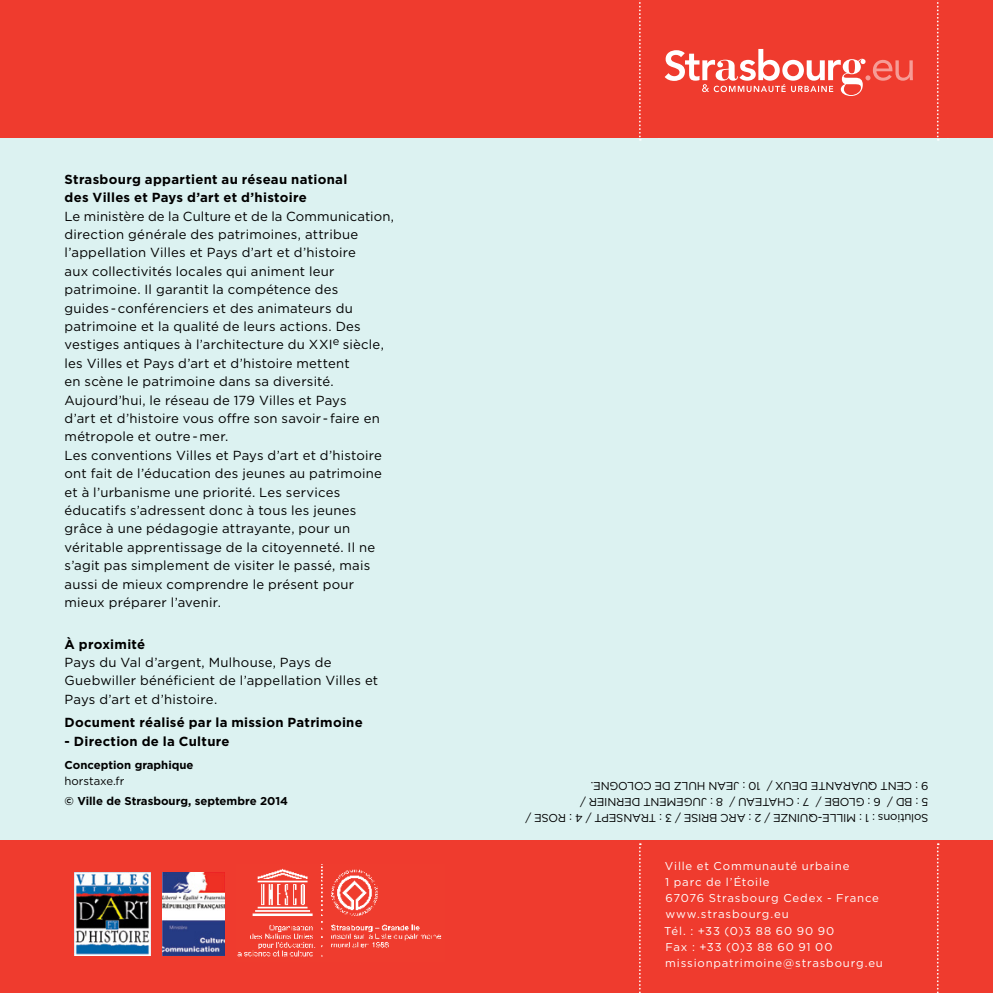
<style>
.page{position:relative;width:993px;height:993px;background:#fff}
.page>*{position:absolute;margin:0;border:0;box-sizing:border-box;transform-origin:0 0}
.t1{font:13.12px/18.4px "Gotham";letter-spacing:.02em;color:#000}
.t2{font:700 13.12px/18.4px "Gotham";letter-spacing:.02em;color:#000}
.t3{font:11.38px/16.1px "Gotham";letter-spacing:.075em;color:#fff}
.t4{font:11.38px/15.8px "Gotham";letter-spacing:-.02em;color:#000}
.t5{font:700 11.38px "Gotham";color:#000}
.t6{font:11.38px "Gotham";color:#000}
</style>
<div class="page">
<div style="left:0;top:138px;width:992px;height:702px;background:#dcf2f1"></div>
<div style="left:0;top:0;width:992px;height:138px;background:#ef3b2e"></div>
<div style="left:0;top:840px;width:992px;height:152px;background:#ef3b2e"></div>
<svg style="left:638px;top:0;width:2px;height:141px"></svg>
<svg style="left:936px;top:0;width:2px;height:141px"></svg>
<svg style="left:664px;top:49px;width:249px;height:47px"></svg>
<svg style="left:638px;top:843px;width:2px;height:150px"></svg>
<svg style="left:936px;top:843px;width:2px;height:150px"></svg>
<img style="left:237px;top:864px;width:205px;height:93px">
<img style="left:163px;top:872px;width:62px;height:83px">
<img style="left:74px;top:872px;width:76px;height:83px">
<p class="t2" style="left:64px;top:170px;width:284px">Strasbourg appartient au réseau national des Villes et Pays d’art et d’histoire</p>
<p class="t1" style="left:64px;top:206px;width:331px">Le ministère de la Culture et de la Communication, direction générale des patrimoines, attribue l’appellation Villes et Pays d’art et d’histoire<br>aux collectivités locales qui animent leur patrimoine. Il garantit la compétence des<br>guides - conférenciers et des animateurs du patrimoine et la qualité de leurs actions. Des vestiges antiques à l’architecture du XXI<sup>e</sup> siècle, les Villes et Pays d’art et d’histoire mettent<br>en scène le patrimoine dans sa diversité.<br>Aujourd’hui, le réseau de 179 Villes et Pays<br>d’art et d’histoire vous offre son savoir - faire en métropole et outre - mer.<br>Les conventions Villes et Pays d’art et d’histoire ont fait de l’éducation des jeunes au patrimoine et à l’urbanisme une priorité. Les services éducatifs s’adressent donc à tous les jeunes grâce à une pédagogie attrayante, pour un véritable apprentissage de la citoyenneté. Il ne s’agit pas simplement de visiter le passé, mais aussi de mieux comprendre le présent pour mieux préparer l’avenir.</p>
<p class="t2" style="left:64px;top:634px;width:82px">À proximité</p>
<p class="t1" style="left:64px;top:652px;width:315px">Pays du Val d’argent, Mulhouse, Pays de<br>Guebwiller bénéficient de l’appellation Villes et<br>Pays d’art et d’histoire.</p>
<p class="t2" style="left:64px;top:713px;width:300px">Document réalisé par la mission Patrimoine</p>
<p class="t2" style="left:64px;top:731px;width:166px">- Direction de la Culture</p>
<p class="t5" style="left:64px;top:757px;width:130px">Conception graphique</p>
<p class="t6" style="left:64px;top:773px;width:61px">horstaxe.fr</p>
<p class="t5" style="left:64px;top:793px;width:225px">© Ville de Strasbourg, septembre 2014</p>
<p class="t4" style="left:928px;top:825px;width:404px;rotate:-180deg">Solutions : 1 : MILLE-QUINZE / 2 : ARC BRISE / 3 : TRANSEPT / 4 : ROSE /<br>5 : BD / 6 : GLOBE / 7 : CHATEAU / 8 : JUGEMENT DERNIER /<br>9 : CENT QUARANTE DEUX / 10 : JEAN HULZ DE COLOGNE.</p>
<p class="t3" style="left:664px;top:857px;width:220px">Ville et Communauté urbaine<br>1 parc de l’Étoile<br>67076 Strasbourg Cedex - France www.strasbourg.eu<br>Tél. : +33 (0)3 88 60 90 90<br>Fax : +33 (0)3 88 60 91 00 missionpatrimoine@strasbourg.eu</p>
</div>
